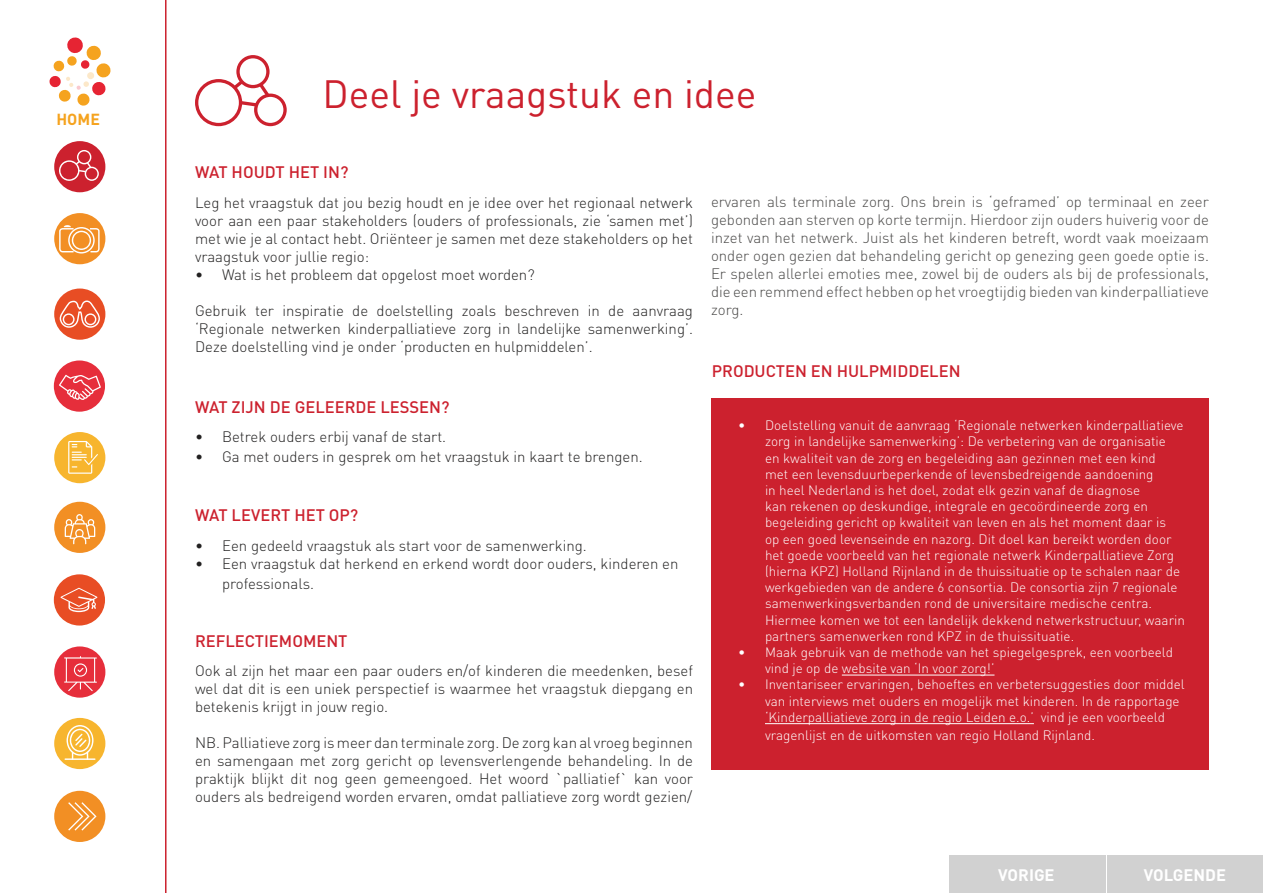
<style>
.page{position:relative;width:1263px;height:893px;background:#fff}
.page>*{position:absolute;margin:0;border:0;box-sizing:border-box;transform-origin:0 0}
.t1{font:39px "DIN Pro";color:#cc212e}
.t2{font:500 16.5px "DIN Pro";color:#cc212e}
.t3{font:700 16.5px "DIN Pro";color:#fff}
.t4{font:700 15.9px "DIN Pro";color:#f5a31f}
.t5{font:300 15px/18px "DIN Pro";color:#222121;text-align:justify}
.t6{font:300 15px/18px "DIN Pro";color:#4a4948;text-align:justify}
.t7{font:300 13.5px/16.2px "DIN Pro";color:#fff}
</style>
<div class="page">
<div style="left:711px;top:399px;width:498px;height:371px;background:#cc212e"></div>
<div style="left:54px;top:141px;width:51px;height:51px;background:#cc212e;border-radius:50%"></div>
<svg style="left:59px;top:150px;width:40px;height:31px"></svg>
<div style="left:54px;top:213px;width:51px;height:51px;background:#f28f24;border-radius:50%"></div>
<svg style="left:59px;top:225px;width:41px;height:29px"></svg>
<div style="left:54px;top:288px;width:51px;height:52px;background:#e84d24;border-radius:50%"></div>
<svg style="left:60px;top:300px;width:40px;height:28px"></svg>
<div style="left:54px;top:360px;width:51px;height:52px;background:#e62e3b;border-radius:50%"></div>
<svg style="left:59px;top:375px;width:42px;height:25px"></svg>
<div style="left:54px;top:502px;width:51px;height:51px;background:#f28f24;border-radius:50%"></div>
<svg style="left:65px;top:514px;width:30px;height:30px"></svg>
<div style="left:54px;top:646px;width:51px;height:52px;background:#e62e3b;border-radius:50%"></div>
<svg style="left:64px;top:656px;width:33px;height:35px"></svg>
<div style="left:54px;top:718px;width:51px;height:51px;background:#f7b52e;border-radius:50%"></div>
<svg style="left:67px;top:725px;width:26px;height:33px"></svg>
<hr style="left:65px;top:758px;width:31px;height:2px;background:#fff">
<div style="left:54px;top:432px;width:51px;height:51px;background:#f7b52e;border-radius:50%"></div>
<svg style="left:68px;top:441px;width:30px;height:33px"></svg>
<div style="left:54px;top:791px;width:51px;height:51px;background:#f28f24;border-radius:50%"></div>
<svg style="left:68px;top:802px;width:29px;height:29px"></svg>
<svg style="left:49px;top:37px;width:62px;height:69px"></svg>
<hr style="left:165px;top:0;width:1px;height:893px;background:#cc212e">
<hr style="left:842px;top:675px;width:152px;height:1px;background:#fff">
<hr style="left:765px;top:723px;width:269px;height:1px;background:#fff">
<div style="left:54px;top:574px;width:51px;height:52px;background:#e84d24;border-radius:50%"></div>
<svg style="left:61px;top:588px;width:36px;height:24px"></svg>
<svg style="left:195px;top:55px;width:92px;height:71px"></svg>
<div style="left:1108px;top:855px;width:155px;height:38px;background:#d1d1d1"></div>
<div style="left:950px;top:855px;width:156px;height:38px;background:#d1d1d1"></div>
<p class="t4" style="left:56px;top:108px;width:45px">HOME</p>
<h1 class="t1" style="left:322px;top:67px;width:435px">Deel je vraagstuk en idee</h1>
<p class="t2" style="left:195px;top:160px;width:155px">WAT HOUDT HET IN?</p>
<p class="t5" style="left:195px;top:193px;width:499px">Leg het vraagstuk dat jou bezig houdt en je idee over het regionaal netwerk voor aan een paar stakeholders (ouders of professionals, zie ‘samen met’) met wie je al contact hebt. Oriënteer je samen met deze stakeholders op het vraagstuk voor jullie regio:</p>
<p class="t5" style="left:195px;top:265px;width:341px">• Wat is het probleem dat opgelost moet worden?</p>
<p class="t5" style="left:195px;top:301px;width:499px">Gebruik ter inspiratie de doelstelling zoals beschreven in de aanvraag ‘Regionale netwerken kinderpalliatieve zorg in landelijke samenwerking’.<br>Deze doelstelling vind je onder ‘producten en hulpmiddelen’.</p>
<p class="t2" style="left:195px;top:396px;width:256px">WAT ZIJN DE GELEERDE LESSEN?</p>
<p class="t5" style="left:195px;top:427px;width:253px">• Betrek ouders erbij vanaf de start.</p>
<p class="t5" style="left:195px;top:447px;width:449px">• Ga met ouders in gesprek om het vraagstuk in kaart te brengen.</p>
<p class="t2" style="left:195px;top:504px;width:165px">WAT LEVERT HET OP?</p>
<p class="t5" style="left:195px;top:536px;width:393px">• Een gedeeld vraagstuk als start voor de samenwerking.</p>
<p class="t5" style="left:222px;top:553px;width:458px;line-height:19.8px;text-indent:-27px">• Een vraagstuk dat herkend en erkend wordt door ouders, kinderen en professionals.</p>
<p class="t2" style="left:195px;top:630px;width:154px">REFLECTIEMOMENT</p>
<p class="t5" style="left:195px;top:661px;width:499px">Ook al zijn het maar een paar ouders en/of kinderen die meedenken, besef wel dat dit is een uniek perspectief is waarmee het vraagstuk diepgang en betekenis krijgt in jouw regio.</p>
<p class="t5" style="left:195px;top:733px;width:499px">NB. Palliatieve zorg is meer dan terminale zorg. De zorg kan al vroeg beginnen en samengaan met zorg gericht op levensverlengende behandeling. In de praktijk blijkt dit nog geen gemeengoed. Het woord `palliatief` kan voor ouders als bedreigend worden ervaren, omdat palliatieve zorg wordt gezien/</p>
<p class="t6" style="left:711px;top:192px;width:499px">ervaren als terminale zorg. Ons brein is ‘geframed’ op terminaal en zeer gebonden aan sterven op korte termijn. Hierdoor zijn ouders huiverig voor de inzet van het netwerk. Juist als het kinderen betreft, wordt vaak moeizaam onder ogen gezien dat behandeling gericht op genezing geen goede optie is.<br>Er spelen allerlei emoties mee, zowel bij de ouders als bij de professionals, die een remmend effect hebben op het vroegtijdig bieden van kinderpalliatieve zorg.</p>
<p class="t2" style="left:712px;top:360px;width:250px">PRODUCTEN EN HULPMIDDELEN</p>
<p class="t7" style="left:765px;top:417px;width:422px;text-indent:-27px">• Doelstelling vanuit de aanvraag ‘Regionale netwerken kinderpalliatieve zorg in landelijke samenwerking’: De verbetering van de organisatie<br>en kwaliteit van de zorg en begeleiding aan gezinnen met een kind<br>met een levensduurbeperkende of levensbedreigende aandoening<br>in heel Nederland is het doel, zodat elk gezin vanaf de diagnose<br>kan rekenen op deskundige, integrale en gecoördineerde zorg en begeleiding gericht op kwaliteit van leven en als het moment daar is<br>op een goed levenseinde en nazorg. Dit doel kan bereikt worden door het goede voorbeeld van het regionale netwerk Kinderpalliatieve Zorg (hierna KPZ) Holland Rijnland in de thuissituatie op te schalen naar de werkgebieden van de andere 6 consortia. De consortia zijn 7 regionale samenwerkingsverbanden rond de universitaire medische centra.<br>Hiermee komen we tot een landelijk dekkend netwerkstructuur, waarin partners samenwerken rond KPZ in de thuissituatie.</p>
<p class="t7" style="left:765px;top:643px;width:409px;text-indent:-27px">• Maak gebruik van de methode van het spiegelgesprek, een voorbeeld vind je op de website van ‘In voor zorg!’</p>
<p class="t7" style="left:765px;top:676px;width:421px;text-indent:-27px">• Inventariseer ervaringen, behoeftes en verbetersuggesties door middel van interviews met ouders en mogelijk met kinderen. In de rapportage ‘Kinderpalliatieve zorg in de regio Leiden e.o.’ vind je een voorbeeld</p>
<p class="t7" style="left:765px;top:726px;width:332px">vragenlijst en de uitkomsten van regio Holland Rijnland.</p>
<p class="t3" style="left:998px;top:864px;width:58px">VORIGE</p>
<p class="t3" style="left:1144px;top:864px;width:84px">VOLGENDE</p>
</div>
